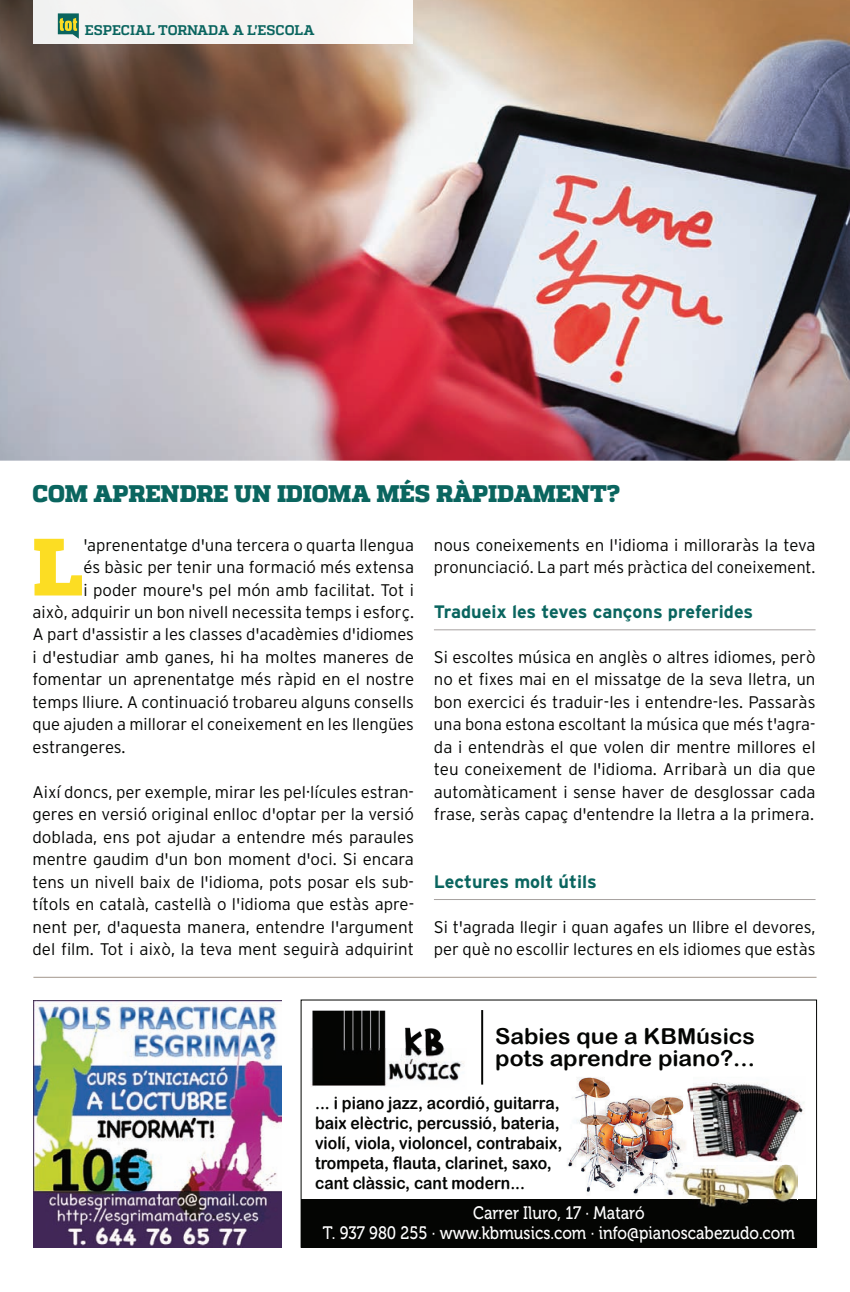
<style>
.page{position:relative;width:850px;height:1292px;background:#fff}
.page>*{position:absolute;margin:0;border:0;box-sizing:border-box;transform-origin:0 0}
.t1{font:800 81px "Quadon";color:#fcdd23}
.t2{font:800 24px "Quadon";letter-spacing:-.01em;color:#0a655f}
.t3{font:22px/22px "Arial Rounded MT Bold";color:#040503;scale:1.04 1}
.t4{font:18px/19.8px "Museo 500";letter-spacing:.005em;color:#fff;text-align:center;scale:.86 1}
.t5{font:700 18px "Interstate";color:#0a655f}
.t6{font:17.2px/20px "Arial Rounded MT Bold";color:#040503;scale:.91 1}
.t7{font:300 16.8px/22.4px "Interstate";color:#040503;text-align:justify}
.t8{font:700 14px "Quadon";letter-spacing:-.005em;color:#0a655f}
</style>
<div class="page">
<img style="left:0;top:0;width:849px;height:460px">
<img style="left:33px;top:1000px;width:248px;height:247px">
<img style="left:567px;top:1077px;width:116px;height:118px">
<img style="left:310px;top:1010px;width:154px;height:77px">
<hr style="left:481px;top:1010px;width:2px;height:74px;background:#040503">
<div style="left:301px;top:1198px;width:515px;height:49px;background:#040503"></div>
<div style="left:300px;top:999px;width:516px;height:248px;border:1px solid #040503"></div>
<img style="left:692px;top:1082px;width:112px;height:80px">
<img style="left:683px;top:1087px;width:9px;height:63px">
<img style="left:663px;top:1162px;width:134px;height:45px">
<svg style="left:683px;top:1162px;width:9px;height:2px"></svg>
<hr style="left:33px;top:976px;width:783px;height:1px;background:#a2978c">
<hr style="left:434px;top:629px;width:381px;height:1px;background:#a7a2a0">
<hr style="left:434px;top:899px;width:381px;height:1px;background:#a7a2a0">
<div style="left:33px;top:0;width:379px;height:44px;background:#f5f4f3"></div>
<svg style="left:58px;top:13px;width:21px;height:26px"></svg>
<p class="t8" style="left:85px;top:22px;width:231px">ESPECIAL TORNADA A L'ESCOLA</p>
<h2 class="t2" style="left:32px;top:480px;width:588px">COM APRENDRE UN IDIOMA MÉS RÀPIDAMENT?</h2>
<h1 class="t1" style="left:32px;top:519px;width:52px">L</h1>
<p class="t7" style="left:83px;top:533px;width:332px">'aprenentatge d'una tercera o quarta llengua</p>
<p class="t7" style="left:434px;top:533px;width:383px">nous coneixements en l'idioma i milloraràs la teva pronunciació. La part més pràctica del coneixement.</p>
<p class="t5" style="left:434px;top:601px;width:320px">Tradueix les teves cançons preferides</p>
<p class="t7" style="left:434px;top:645px;width:383px">Si escoltes música en anglès o altres idiomes, però no et fixes mai en el missatge de la seva lletra, un bon exercici és traduir-les i entendre-les. Passaràs una bona estona escoltant la música que més t'agra&shy;da i entendràs el que volen dir mentre millores el teu coneixement de l'idioma. Arribarà un dia que automàticament i sense haver de desglossar cada frase, seràs capaç d'entendre la lletra a la primera.</p>
<p class="t7" style="left:83px;top:555px;width:332px">és bàsic per tenir una formació més extensa</p>
<p class="t7" style="left:83px;top:578px;width:332px">i poder moure's pel món amb facilitat. Tot i</p>
<p class="t7" style="left:32px;top:600px;width:383px">això, adquirir un bon nivell necessita temps i esforç.</p>
<p class="t7" style="left:32px;top:623px;width:383px">A part d'assistir a les classes d'acadèmies d'idiomes</p>
<p class="t7" style="left:32px;top:645px;width:383px">i d'estudiar amb ganes, hi ha moltes maneres de</p>
<p class="t7" style="left:32px;top:668px;width:383px">fomentar un aprenentatge més ràpid en el nostre</p>
<p class="t7" style="left:32px;top:690px;width:383px">temps lliure. A continuació trobareu alguns consells</p>
<p class="t7" style="left:32px;top:713px;width:383px">que ajuden a millorar el coneixement en les llengües</p>
<p class="t7" style="left:32px;top:735px;width:95px">estrangeres.</p>
<p class="t7" style="left:32px;top:780px;width:383px">Així doncs, per exemple, mirar les pel·lícules estran&shy;geres en versió original enlloc d'optar per la versió doblada, ens pot ajudar a entendre més paraules mentre gaudim d'un bon moment d'oci. Si encara tens un nivell baix de l'idioma, pots posar els sub&shy;títols en català, castellà o l'idioma que estàs apre&shy;nent per, d'aquesta manera, entendre l'argument del film. Tot i això, la teva ment seguirà adquirint</p>
<p class="t5" style="left:434px;top:871px;width:164px">Lectures molt útils</p>
<p class="t7" style="left:434px;top:915px;width:383px">Si t'agrada llegir i quan agafes un llibre el devores, per què no escollir lectures en els idiomes que estàs</p>
<h3 class="t3" style="left:495px;top:1024px;width:251px">Sabies que a KBMúsics pots aprendre piano?...</h3>
<p class="t6" style="left:315px;top:1092px;width:273px">... i piano jazz, acordió, guitarra, baix elèctric, percussió, bateria, violí, viola, violoncel, contrabaix, trompeta, flauta, clarinet, saxo, cant clàssic, cant modern...</p>
<p class="t4" style="left:323px;top:1203px;width:550px">Carrer Iluro, 17 · Mataró<br>T. 937 980 255 · www.kbmusics.com · info@pianoscabezudo.com</p>
</div>
